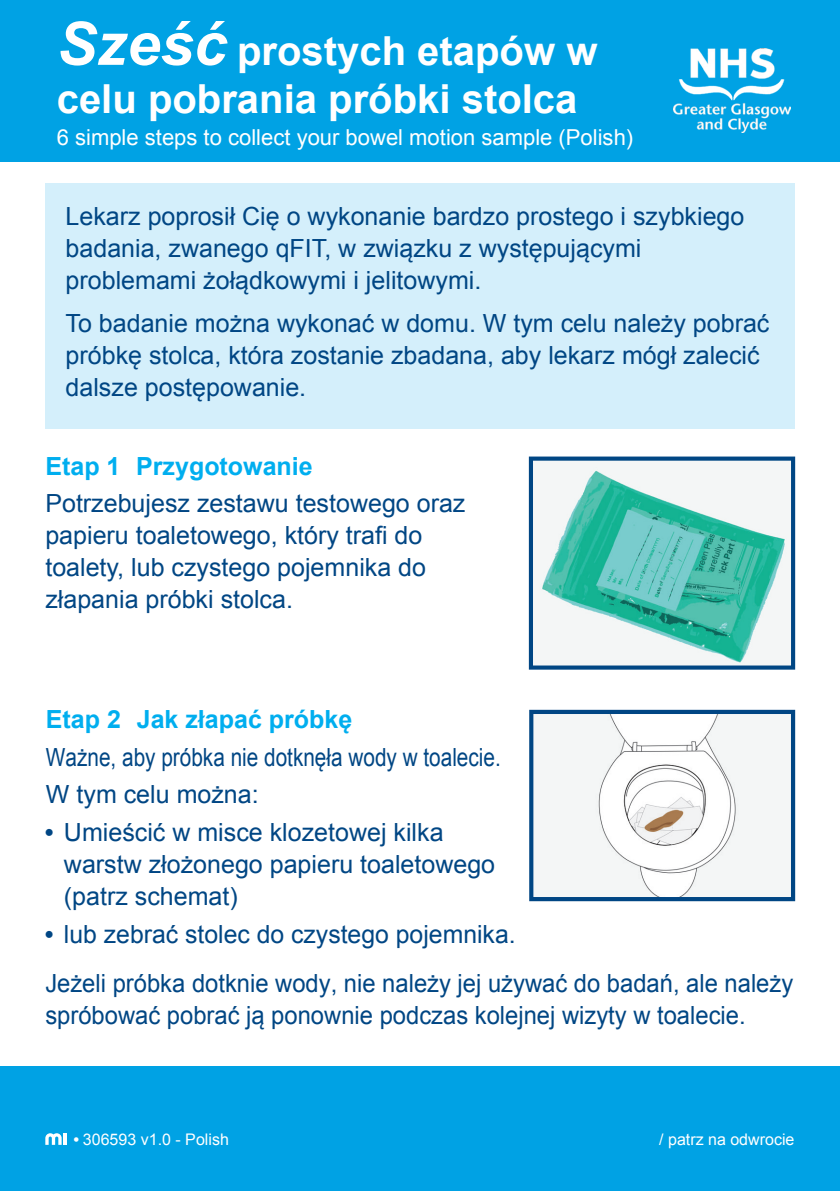
<style>
.page{position:relative;width:840px;height:1191px;background:#fff}
.page>*{position:absolute;margin:0;border:0;box-sizing:border-box;transform-origin:0 0}
.t1{font:700 40px/48px "Arial";color:#fff}
.Text{font:25px/32px "Arial";color:#004684}
.Text-2{font:25px/32px "Arial";color:#004684;scale:.95 1}
.Text-3{font:25px "Arial";color:#004684;scale:.83 1}
.Subheading_14pt_cyan{font:700 25px "Arial";color:#00aeef}
.t2{font:22px "Arial";color:#fff}
.t3{font:16px "Arial";color:#fff}
.s1{font-style:italic;font-size:60px}
.s2{font-family:"Stencil"}
</style>
<div class="page">
<div style="left:45px;top:183px;width:749px;height:246px;background:#d4effb"></div>
<img style="left:533px;top:461px;width:256px;height:203px">
<div style="left:528px;top:456px;width:266px;height:213px;border:4px solid #004684"></div>
<div style="left:0;top:0;width:839px;height:162px;background:#00a2e4"></div>
<img style="left:673px;top:48px;width:116px;height:84px">
<img style="left:534px;top:715px;width:255px;height:181px">
<div style="left:529px;top:710px;width:265px;height:191px;border:4px solid #004684"></div>
<div style="left:0;top:1066px;width:839px;height:125px;background:#00a2e4"></div>
<svg style="left:45px;top:1133px;width:22px;height:11px"></svg>
<p class="t1" style="left:57px;top:28px;width:542px"><span class="s1">Sześć</span> prostych etapów w celu pobrania próbki stolca</p>
<p class="t2" style="left:57px;top:123px;width:577px">6 simple steps to collect your bowel motion sample (Polish)</p>
<p class="Text" style="left:66px;top:200px;width:680px">Lekarz poprosił Cię o wykonanie bardzo prostego i szybkiego badania, zwanego qFIT, w związku z występującymi problemami żołądkowymi i jelitowymi.</p>
<p class="Text" style="left:66px;top:308px;width:705px">To badanie można wykonać w domu. W tym celu należy pobrać próbkę stolca, która zostanie zbadana, aby lekarz mógł zalecić dalsze postępowanie.</p>
<p class="Subheading_14pt_cyan" style="left:45px;top:449px;width:269px">Etap 1 Przygotowanie</p>
<p class="Text" style="left:45px;top:488px;width:421px">Potrzebujesz zestawu testowego oraz papieru toaletowego, który trafi do toalety, lub czystego pojemnika do złapania próbki stolca.</p>
<p class="Subheading_14pt_cyan" style="left:46px;top:702px;width:308px">Etap 2 Jak złapać próbkę</p>
<p class="Text-3" style="left:46px;top:740px;width:549px">Ważne, aby próbka nie dotknęła wody w toalecie.</p>
<p class="Text" style="left:46px;top:779px;width:214px">W tym celu można:</p>
<p class="Text" style="left:64px;top:816px;width:432px;text-indent:-18px"><span class="s2">•</span> Umieścić w misce klozetowej kilka warstw złożonego papieru toaletowego (patrz schemat)</p>
<p class="Text" style="left:46px;top:918px;width:471px"><span class="s2">•</span> lub zebrać stolec do czystego pojemnika.</p>
<p class="Text-2" style="left:45px;top:967px;width:788px">Jeżeli próbka dotknie wody, nie należy jej używać do badań, ale należy spróbować pobrać ją ponownie podczas kolejnej wizyty w toalecie.</p>
<p class="t3" style="left:74px;top:1128px;width:156px"><span class="s2">•</span> 306593 v1.0 - Polish</p>
<p class="t3" style="left:658px;top:1128px;width:137px">/ patrz na odwrocie</p>
</div>
